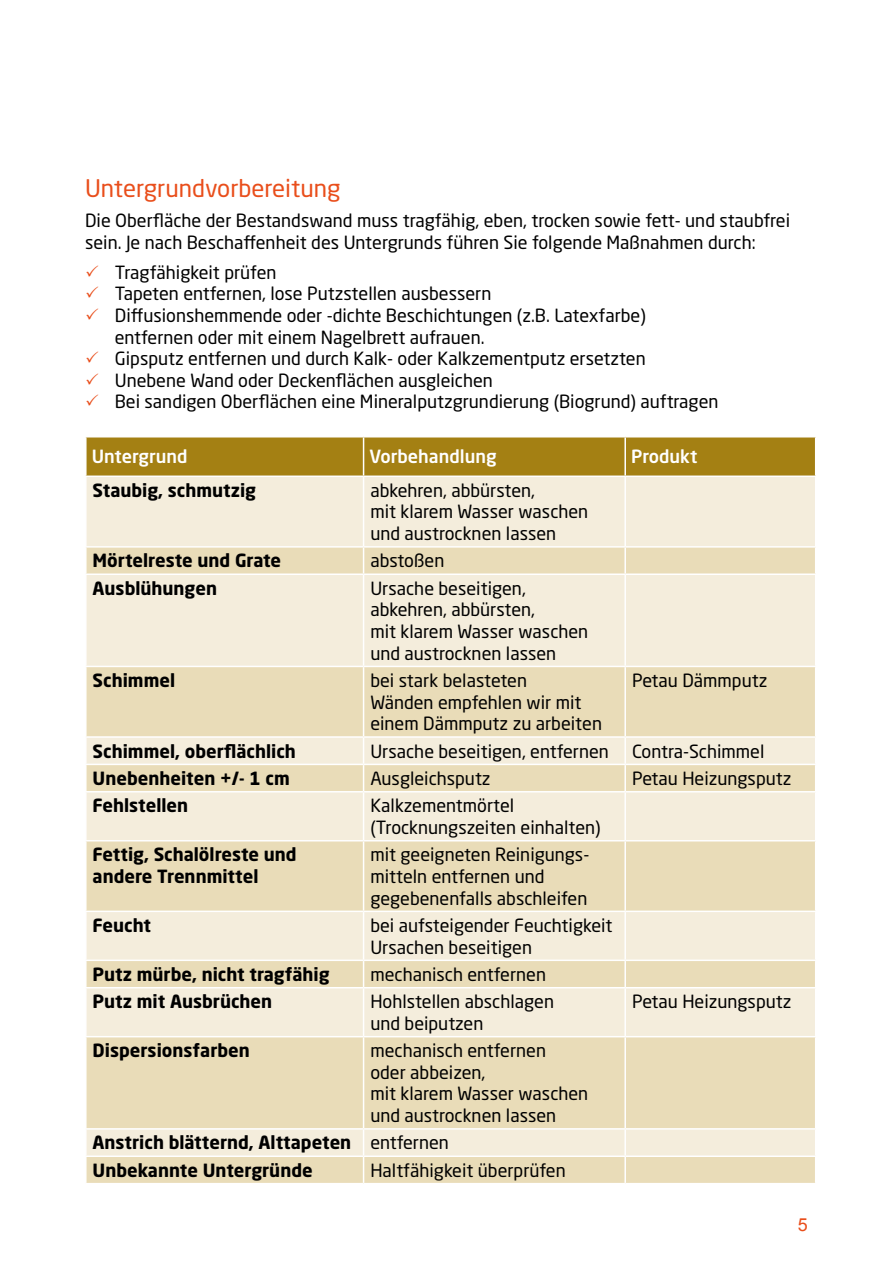
<style>
.page{position:relative;width:893px;height:1263px;background:#fff}
.page>*{position:absolute;margin:0;border:0;box-sizing:border-box;transform-origin:0 0}
.t1{font:24px "Neo Sans W1 G";color:#e94e1b}
.t2{font:18px/21.6px "Neo Sans W1 G";color:#000}
.t3{font:700 18px/21.6px "Neo Sans W1 G";color:#000}
.t4{font:500 18px "Neo Sans W1 G";color:#fff}
.t5{font:18px "Arial";color:#e94e1b}
.s1{color:#e94e1b}
.s2{font-weight:400}
</style>
<div class="page">
<div style="left:87px;top:437px;width:728px;height:38px;background:#a48013"></div>
<div style="left:87px;top:477px;width:728px;height:69px;background:#f4eddc"></div>
<svg style="left:87px;top:548px;width:728px;height:635px;background:#eee4c8"></svg>
<hr style="left:363px;top:437px;width:1px;height:38px;background:#fff">
<hr style="left:624px;top:437px;width:2px;height:38px;background:#fff">
<hr style="left:363px;top:477px;width:1px;height:69px;background:#fff">
<hr style="left:624px;top:477px;width:2px;height:69px;background:#fff">
<svg style="left:363px;top:548px;width:1px;height:25px"></svg>
<hr style="left:624px;top:548px;width:2px;height:25px;background:#fff">
<hr style="left:85px;top:573px;width:279px;height:2px;background:#fff">
<hr style="left:364px;top:573px;width:261px;height:2px;background:#fff">
<hr style="left:363px;top:575px;width:1px;height:91px;background:#fff">
<hr style="left:625px;top:573px;width:191px;height:2px;background:#fff">
<hr style="left:624px;top:575px;width:2px;height:91px;background:#fff">
<hr style="left:85px;top:666px;width:279px;height:1px;background:#fff">
<hr style="left:364px;top:666px;width:261px;height:1px;background:#fff">
<hr style="left:363px;top:667px;width:1px;height:69px;background:#fff">
<hr style="left:625px;top:666px;width:191px;height:1px;background:#fff">
<hr style="left:624px;top:667px;width:2px;height:69px;background:#fff">
<hr style="left:85px;top:736px;width:279px;height:2px;background:#fff">
<hr style="left:364px;top:736px;width:261px;height:2px;background:#fff">
<hr style="left:625px;top:736px;width:191px;height:2px;background:#fff">
<hr style="left:624px;top:738px;width:2px;height:26px;background:#fff">
<hr style="left:85px;top:764px;width:279px;height:1px;background:#fff">
<hr style="left:364px;top:764px;width:261px;height:1px;background:#fff">
<svg style="left:363px;top:738px;width:1px;height:53px"></svg>
<hr style="left:625px;top:764px;width:191px;height:1px;background:#fff">
<hr style="left:624px;top:765px;width:2px;height:26px;background:#fff">
<hr style="left:85px;top:791px;width:279px;height:1px;background:#fff">
<hr style="left:364px;top:791px;width:261px;height:1px;background:#fff">
<hr style="left:363px;top:792px;width:1px;height:48px;background:#fff">
<hr style="left:625px;top:791px;width:191px;height:1px;background:#fff">
<hr style="left:624px;top:792px;width:2px;height:48px;background:#fff">
<hr style="left:85px;top:840px;width:279px;height:1px;background:#fff">
<hr style="left:364px;top:840px;width:261px;height:1px;background:#fff">
<hr style="left:363px;top:841px;width:1px;height:69px;background:#fff">
<hr style="left:625px;top:840px;width:191px;height:1px;background:#fff">
<hr style="left:624px;top:841px;width:2px;height:69px;background:#fff">
<hr style="left:85px;top:910px;width:279px;height:2px;background:#fff">
<hr style="left:364px;top:910px;width:261px;height:2px;background:#fff">
<hr style="left:363px;top:912px;width:1px;height:47px;background:#fff">
<hr style="left:625px;top:910px;width:191px;height:2px;background:#fff">
<hr style="left:624px;top:912px;width:2px;height:47px;background:#fff">
<hr style="left:85px;top:959px;width:279px;height:2px;background:#fff">
<hr style="left:364px;top:959px;width:261px;height:2px;background:#fff">
<svg style="left:363px;top:961px;width:1px;height:26px"></svg>
<hr style="left:625px;top:959px;width:191px;height:2px;background:#fff">
<hr style="left:624px;top:961px;width:2px;height:26px;background:#fff">
<hr style="left:85px;top:987px;width:279px;height:1px;background:#fff">
<hr style="left:364px;top:987px;width:261px;height:1px;background:#fff">
<hr style="left:363px;top:988px;width:1px;height:48px;background:#fff">
<hr style="left:625px;top:987px;width:191px;height:1px;background:#fff">
<hr style="left:624px;top:988px;width:2px;height:48px;background:#fff">
<hr style="left:85px;top:1036px;width:279px;height:1px;background:#fff">
<hr style="left:364px;top:1036px;width:261px;height:1px;background:#fff">
<hr style="left:363px;top:1037px;width:1px;height:91px;background:#fff">
<hr style="left:625px;top:1036px;width:191px;height:1px;background:#fff">
<hr style="left:624px;top:1037px;width:2px;height:91px;background:#fff">
<hr style="left:85px;top:1128px;width:279px;height:1px;background:#fff">
<hr style="left:364px;top:1128px;width:261px;height:1px;background:#fff">
<hr style="left:625px;top:1128px;width:191px;height:1px;background:#fff">
<hr style="left:624px;top:1129px;width:2px;height:26px;background:#fff">
<hr style="left:85px;top:1155px;width:279px;height:2px;background:#fff">
<hr style="left:364px;top:1155px;width:261px;height:2px;background:#fff">
<svg style="left:363px;top:1129px;width:1px;height:54px"></svg>
<hr style="left:625px;top:1155px;width:191px;height:2px;background:#fff">
<hr style="left:624px;top:1157px;width:2px;height:26px;background:#fff">
<h1 class="t1" style="left:85px;top:173px;width:257px">Untergrundvorbereitung</h1>
<p class="t2" style="left:85px;top:209px;width:707px">Die Oberfläche der Bestandswand muss tragfähig, eben, trocken sowie fett- und staubfrei sein. Je nach Beschaffenheit des Untergrunds führen Sie folgende Maßnahmen durch:</p>
<p class="t2" style="left:85px;top:261px;width:193px"><span class="s1">✓</span> Tragfähigkeit prüfen</p>
<p class="t2" style="left:85px;top:283px;width:408px"><span class="s1">✓</span> Tapeten entfernen, lose Putzstellen ausbessern</p>
<p class="t2" style="left:115px;top:304px;width:533px;text-indent:-30px"><span class="s1">✓</span> Diffusionshemmende oder -dichte Beschichtungen (z.B. Latexfarbe) entfernen oder mit einem Nagelbrett aufrauen.</p>
<p class="t2" style="left:85px;top:347px;width:562px"><span class="s1">✓</span> Gipsputz entfernen und durch Kalk- oder Kalkzementputz ersetzten</p>
<p class="t2" style="left:85px;top:369px;width:409px"><span class="s1">✓</span> Unebene Wand oder Deckenflächen ausgleichen</p>
<p class="t2" style="left:85px;top:391px;width:635px"><span class="s1">✓</span> Bei sandigen Oberflächen eine Mineralputzgrundierung (Biogrund) auftragen</p>
<p class="t4" style="left:92px;top:445px;width:97px">Untergrund</p>
<p class="t4" style="left:370px;top:445px;width:128px">Vorbehandlung</p>
<p class="t4" style="left:631px;top:445px;width:68px">Produkt</p>
<p class="t3" style="left:93px;top:479px;width:165px">Staubig, schmutzig</p>
<p class="t2" style="left:370px;top:479px;width:219px">abkehren, abbürsten,<br>mit klarem Wasser waschen und austrocknen lassen</p>
<p class="t3" style="left:93px;top:550px;width:190px">Mörtelreste und Grate</p>
<p class="t2" style="left:370px;top:550px;width:75px">abstoßen</p>
<p class="t3" style="left:93px;top:577px;width:126px">Ausblühungen</p>
<p class="t2" style="left:370px;top:577px;width:219px">Ursache beseitigen, abkehren, abbürsten,<br>mit klarem Wasser waschen und austrocknen lassen</p>
<p class="t3" style="left:93px;top:669px;width:84px">Schimmel</p>
<p class="t2" style="left:370px;top:669px;width:233px">bei stark belasteten<br>Wänden empfehlen wir mit einem Dämmputz zu arbeiten</p>
<p class="t2" style="left:632px;top:669px;width:137px">Petau Dämmputz</p>
<p class="t3" style="left:93px;top:740px;width:205px">Schimmel, oberflächlich</p>
<p class="t2" style="left:370px;top:740px;width:240px">Ursache beseitigen, entfernen</p>
<p class="t2" style="left:632px;top:740px;width:134px">Contra-Schimmel</p>
<p class="t3" style="left:93px;top:767px;width:199px">Unebenheiten +/- 1 cm</p>
<p class="t2" style="left:370px;top:767px;width:122px">Ausgleichsputz</p>
<p class="t2" style="left:632px;top:767px;width:161px">Petau Heizungsputz</p>
<p class="t3" style="left:93px;top:794px;width:97px">Fehlstellen</p>
<p class="t2" style="left:370px;top:795px;width:232px">Kalkzementmörtel (Trocknungszeiten einhalten)</p>
<p class="t3" style="left:93px;top:843px;width:206px">Fettig, Schalölreste und andere Trennmittel</p>
<p class="t2" style="left:370px;top:844px;width:219px">mit geeigneten Reinigungs&shy;mitteln entfernen und gegebenenfalls abschleifen</p>
<p class="t3" style="left:93px;top:914px;width:60px">Feucht</p>
<p class="t2" style="left:370px;top:914px;width:244px">bei aufsteigender Feuchtigkeit<br>Ursachen beseitigen</p>
<p class="t3" style="left:93px;top:963px;width:238px">Putz mürbe, nicht tragfähig</p>
<p class="t2" style="left:370px;top:963px;width:177px">mechanisch entfernen</p>
<p class="t3" style="left:93px;top:990px;width:181px">Putz mit Ausbrüchen</p>
<p class="t2" style="left:370px;top:990px;width:185px">Hohlstellen abschlagen und beiputzen</p>
<p class="t2" style="left:632px;top:990px;width:161px">Petau Heizungsputz</p>
<p class="t3" style="left:93px;top:1039px;width:159px">Dispersionsfarben</p>
<p class="t2" style="left:370px;top:1039px;width:219px">mechanisch entfernen<br>oder abbeizen,<br>mit klarem Wasser waschen und austrocknen lassen</p>
<p class="t3" style="left:93px;top:1129px;width:358px;line-height:27.5px">Anstrich blätternd, Alttapeten <span class="s2">entfernen<br></span>Unbekannte Untergründe</p>
<p class="t2" style="left:370px;top:1159px;width:197px">Haltfähigkeit überprüfen</p>
<p class="t5" style="left:798px;top:1213px;width:12px">5</p>
</div>
